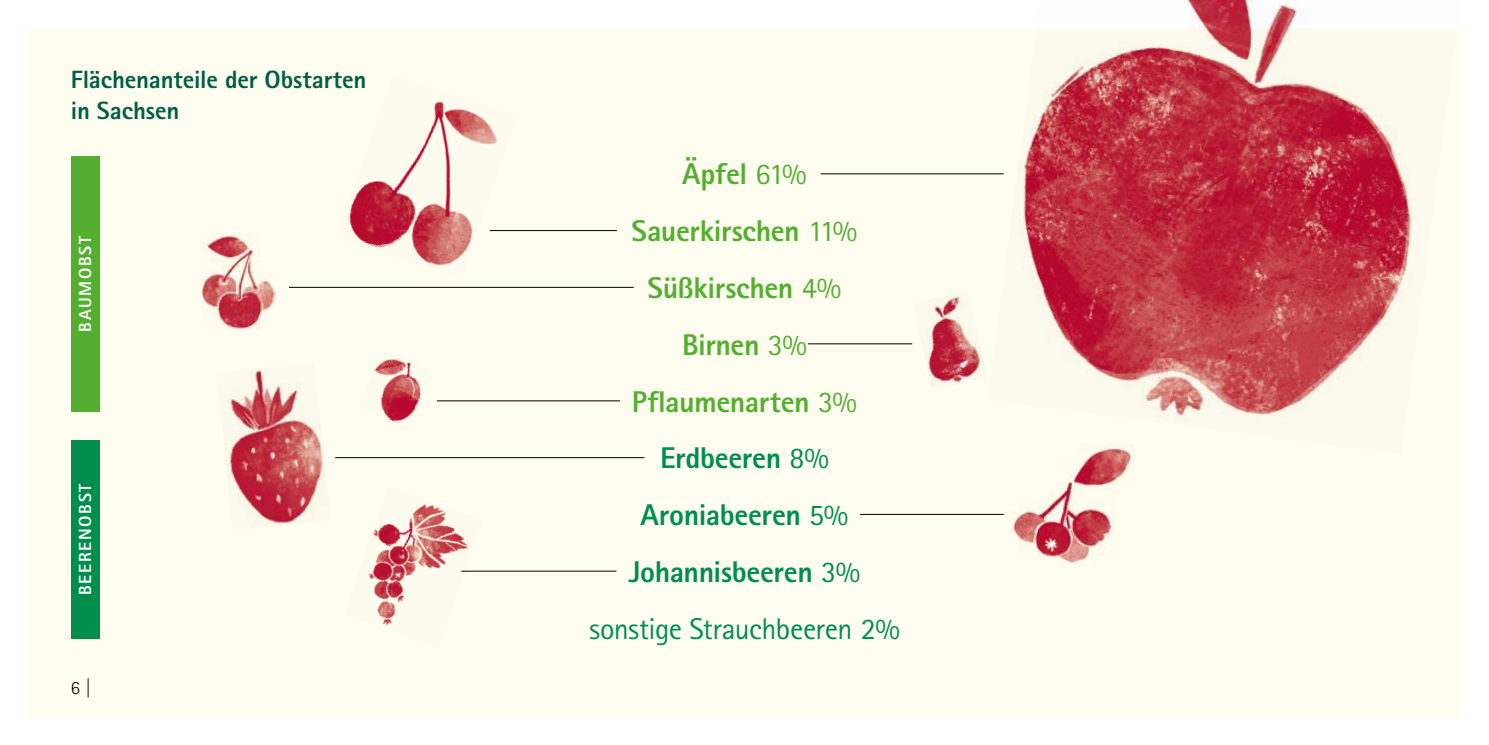
<style>
.page{position:relative;width:1489px;height:745px;background:#fff}
.page>*{position:absolute;margin:0;border:0;box-sizing:border-box;transform-origin:0 0}
.p_flie_text{font:800 30px "Rotis Sans Serif Pro";letter-spacing:-.015em;color:#54af31}
.p_flie_text-2{font:800 30px "Rotis Sans Serif Pro";letter-spacing:-.015em;color:#008e4d}
.p_flie_text-3{font:30px "Rotis Sans Serif Pro";letter-spacing:-.02em;color:#008e4d}
.t1{font:800 25px/30px "Rotis Sans Serif Pro";letter-spacing:-.005em;color:#005e45}
.t2{font:300 18.75px "Rotis Sans Serif Pro";color:#000}
.p_zahlen_7_5_zentrie{font:800 17.5px "Rotis Sans Serif Pro";letter-spacing:.095em;color:#fff}
.s1{font-weight:400}
</style>
<div class="page">
<div style="left:28px;top:28px;width:1432px;height:688px;background:#fffdf0"></div>
<img style="left:987px;top:0;width:427px;height:452px">
<img style="left:368px;top:504px;width:114px;height:122px">
<img style="left:1010px;top:443px;width:123px;height:120px">
<img style="left:226px;top:369px;width:102px;height:158px">
<img style="left:374px;top:359px;width:47px;height:63px">
<img style="left:203px;top:233px;width:73px;height:97px">
<img style="left:349px;top:101px;width:168px;height:165px">
<img style="left:912px;top:296px;width:71px;height:89px">
<div style="left:71px;top:156px;width:28px;height:255px;background:#54af31"></div>
<div style="left:71px;top:439px;width:28px;height:199px;background:#008e4d"></div>
<hr style="left:820px;top:173px;width:183px;height:1px;background:#000">
<hr style="left:808px;top:343px;width:104px;height:1px;background:#000">
<hr style="left:860px;top:513px;width:143px;height:1px;background:#000">
<hr style="left:490px;top:230px;width:127px;height:1px;background:#000">
<hr style="left:437px;top:400px;width:183px;height:1px;background:#000">
<hr style="left:461px;top:570px;width:155px;height:1px;background:#000">
<hr style="left:335px;top:457px;width:309px;height:1px;background:#000">
<hr style="left:289px;top:287px;width:344px;height:1px;background:#000">
<h3 class="t1" style="left:71px;top:65px;width:297px">Flächenanteile der Obstarten in Sachsen</h3>
<p class="p_zahlen_7_5_zentrie" style="left:74px;top:331px;width:98px;rotate:-90deg">BAUMOBST</p>
<p class="p_zahlen_7_5_zentrie" style="left:74px;top:594px;width:113px;rotate:-90deg">BEERENOBST</p>
<p class="t2" style="left:71px;top:676px;width:22px">6 |</p>
<p class="p_flie_text" style="left:682px;top:155px;width:126px">Äpfel <span class="s1">61%</span></p>
<p class="p_flie_text" style="left:631px;top:212px;width:227px">Sauerkirschen <span class="s1">11%</span></p>
<p class="p_flie_text" style="left:647px;top:268px;width:195px">Süßkirschen <span class="s1">4%</span></p>
<p class="p_flie_text" style="left:682px;top:325px;width:126px">Birnen <span class="s1">3%</span></p>
<p class="p_flie_text" style="left:632px;top:382px;width:227px">Pflaumenarten <span class="s1">3%</span></p>
<p class="p_flie_text-2" style="left:660px;top:438px;width:170px">Erdbeeren <span class="s1">8%</span></p>
<p class="p_flie_text-2" style="left:640px;top:495px;width:209px">Aroniabeeren <span class="s1">5%</span></p>
<p class="p_flie_text-2" style="left:628px;top:552px;width:233px">Johannisbeeren <span class="s1">3%</span></p>
<p class="p_flie_text-3" style="left:589px;top:610px;width:312px">sonstige Strauchbeeren 2%</p>
</div>
